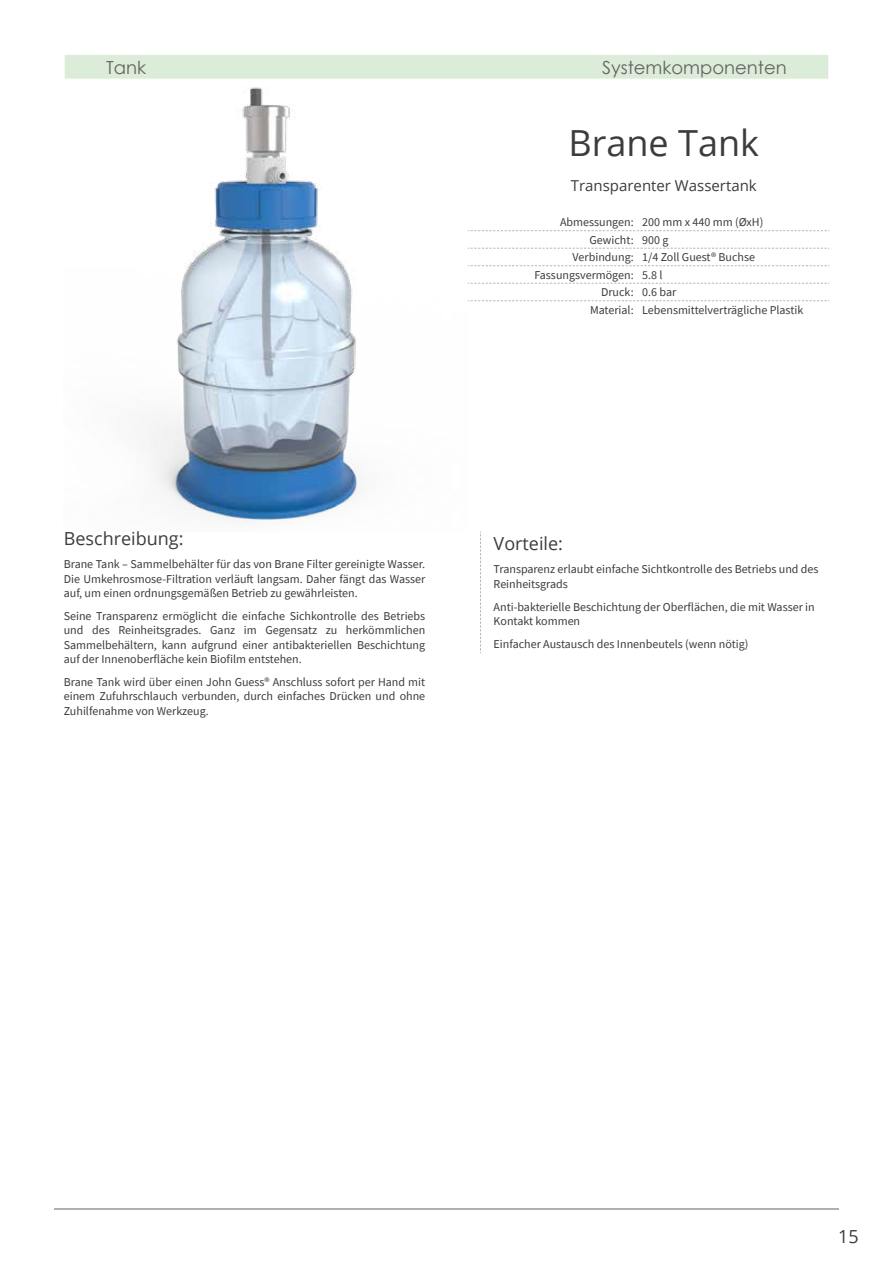
<style>
.page{position:relative;width:893px;height:1263px;background:#fff}
.page>*{position:absolute;margin:0;border:0;box-sizing:border-box;transform-origin:0 0}
.t1{font:36px "Open Sans";color:#3c3c3b}
.t2{font:18px "Open Sans";color:#3c3c3b}
.t3{font:18px "Century Gothic";color:#646363}
.t4{font:15px "Open Sans";color:#3c3c3b}
.t5{font:12px/14.4px "Source Sans Pro";color:#3c3c3b;text-align:justify}
</style>
<div class="page">
<div style="left:64px;top:54px;width:765px;height:26px;background:#dbecd9;border:1px solid #fff"></div>
<hr style="left:54px;top:1208px;width:785px;height:1px;background:#646363">
<svg style="left:468px;top:230px;width:361px;height:1px"></svg>
<svg style="left:468px;top:248px;width:361px;height:1px"></svg>
<svg style="left:468px;top:265px;width:361px;height:1px"></svg>
<svg style="left:468px;top:283px;width:361px;height:1px"></svg>
<svg style="left:468px;top:300px;width:361px;height:1px"></svg>
<img style="left:150px;top:87px;width:209px;height:436px">
<svg style="left:480px;top:531px;width:1px;height:122px"></svg>
<h2 class="t3" style="left:106px;top:54px;width:41px">Tank</h2>
<h2 class="t3" style="left:602px;top:54px;width:186px">Systemkomponenten</h2>
<h1 class="t1" style="left:568px;top:118px;width:192px">Brane Tank</h1>
<p class="t4" style="left:571px;top:175px;width:187px">Transparenter Wassertank</p>
<p class="t5" style="left:560px;top:215px;width:205px">Abmessungen: 200 mm x 440 mm (ØxH)</p>
<p class="t5" style="left:589px;top:233px;width:81px">Gewicht: 900 g</p>
<p class="t5" style="left:573px;top:250px;width:184px">Verbindung: 1/4 Zoll Guest® Buchse</p>
<p class="t5" style="left:534px;top:268px;width:130px">Fassungsvermögen: 5.8 l</p>
<p class="t5" style="left:601px;top:285px;width:77px">Druck: 0.6 bar</p>
<p class="t5" style="left:590px;top:303px;width:215px">Material: Lebensmittelverträgliche Plastik</p>
<h2 class="t2" style="left:64px;top:526px;width:121px">Beschreibung:</h2>
<p class="t5" style="left:64px;top:557px;width:363px">Brane Tank – Sammelbehälter für das von Brane Filter gereinigte Wasser.<br>Die Umkehrosmose-Filtration verläuft langsam. Daher fängt das Wasser auf, um einen ordnungsgemäßen Betrieb zu gewährleisten.</p>
<p class="t5" style="left:64px;top:609px;width:363px">Seine Transparenz ermöglicht die einfache Sichkontrolle des Betriebs und des Reinheitsgrades. Ganz im Gegensatz zu herkömmlichen Sammelbehältern, kann aufgrund einer antibakteriellen Beschichtung auf der Innenoberfläche kein Biofilm entstehen.</p>
<p class="t5" style="left:64px;top:675px;width:363px">Brane Tank wird über einen John Guess® Anschluss sofort per Hand mit einem Zufuhrschlauch verbunden, durch einfaches Drücken und ohne Zuhilfenahme von Werkzeug.</p>
<h2 class="t2" style="left:494px;top:532px;width:71px">Vorteile:</h2>
<p class="t5" style="left:494px;top:562px;width:326px">Transparenz erlaubt einfache Sichtkontrolle des Betriebs und des<br>Reinheitsgrads</p>
<p class="t5" style="left:494px;top:599px;width:323px">Anti-bakterielle Beschichtung der Oberflächen, die mit Wasser in<br>Kontakt kommen</p>
<p class="t5" style="left:494px;top:637px;width:256px">Einfacher Austausch des Innenbeutels (wenn nötig)</p>
<h2 class="t2" style="left:838px;top:1224px;width:22px">15</h2>
</div>
